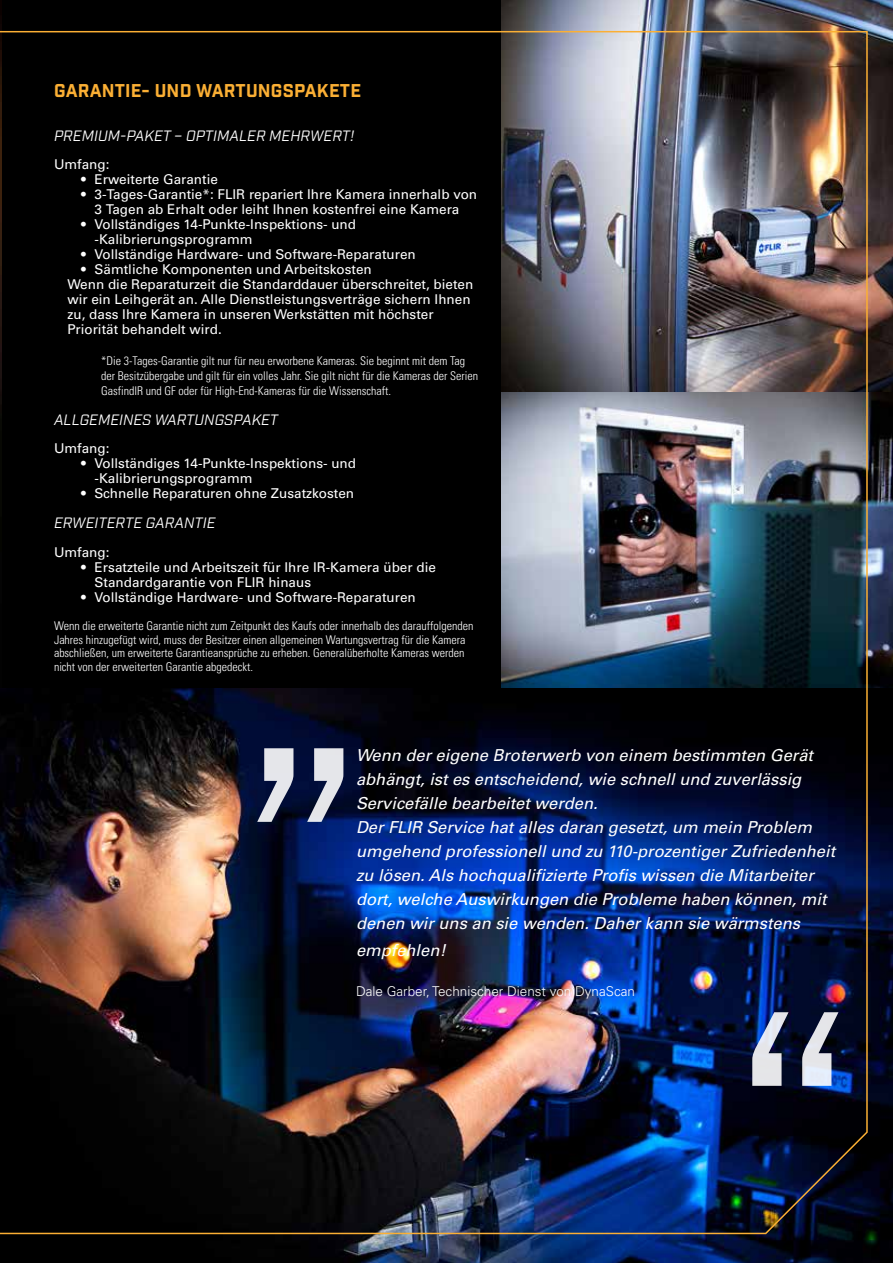
<style>
.page{position:relative;width:893px;height:1263px;background:#fff}
.page>*{position:absolute;margin:0;border:0;box-sizing:border-box;transform-origin:0 0}
.t1{font:333px "Industry";color:#fff}
.t2{font:700 18px "Industry";letter-spacing:.01em;color:#fbaf34}
.t3{font:italic 16.5px/24px "Univers LTCYR 55";color:#fff}
.t4{font:italic 15px "Industry";color:#fff}
.t5{font:13.5px/15px "Univers LTCYR 55 Roman";color:#fff}
.t6{font:300 13.5px "Univers LTCYR 45";color:#fff}
.t7{font:12px/13.5px "Univers LTCYR 47 Light Cond";color:#fff}
</style>
<div class="page">
<div style="left:0;top:0;width:576px;height:728px;background:#000"></div>
<img style="left:502px;top:0;width:391px;height:688px">
<img style="left:0;top:688px;width:893px;height:575px">
<img style="left:0;top:0;width:2px;height:30px">
<img style="left:0;top:30px;width:868px;height:1205px">
<h2 class="t2" style="left:54px;top:80px;width:309px">GARANTIE- UND WARTUNGSPAKETE</h2>
<p class="t4" style="left:54px;top:127px;width:302px">PREMIUM-PAKET – OPTIMALER MEHRWERT!</p>
<p class="t5" style="left:54px;top:157px;width:57px">Umfang:</p>
<p class="t5" style="left:81px;top:172px;width:138px">• Erweiterte Garantie</p>
<p class="t5" style="left:81px;top:187px;width:398px;text-align:center">• 3-Tages-Garantie*: FLIR repariert Ihre Kamera innerhalb von<br>3 Tagen ab Erhalt oder leiht Ihnen kostenfrei eine Kamera</p>
<p class="t5" style="left:94px;top:217px;width:263px;text-indent:-14px">• Vollständiges 14-Punkte-Inspektions- und -Kalibrierungsprogramm</p>
<p class="t5" style="left:81px;top:247px;width:336px">• Vollständige Hardware- und Software-Reparaturen</p>
<p class="t5" style="left:68px;top:262px;width:407px;text-indent:14px">• Sämtliche Komponenten und Arbeitskosten<br>Wenn die Reparaturzeit die Standarddauer überschreitet, bieten wir ein Leihgerät an. Alle Dienstleistungsverträge sichern Ihnen zu, dass Ihre Kamera in unseren Werkstätten mit höchster Priorität behandelt wird.</p>
<p class="t7" style="left:101px;top:352px;width:378px;line-height:15px">*Die 3-Tages-Garantie gilt nur für neu erworbene Kameras. Sie beginnt mit dem Tag der Besitzübergabe und gilt für ein volles Jahr. Sie gilt nicht für die Kameras der Serien<br>GasfindIR und GF oder für High-End-Kameras für die Wissenschaft.</p>
<p class="t4" style="left:54px;top:410px;width:226px">ALLGEMEINES WARTUNGSPAKET</p>
<p class="t5" style="left:54px;top:440px;width:57px">Umfang:</p>
<p class="t5" style="left:94px;top:455px;width:263px;text-indent:-14px">• Vollständiges 14-Punkte-Inspektions- und -Kalibrierungsprogramm</p>
<p class="t5" style="left:81px;top:485px;width:275px">• Schnelle Reparaturen ohne Zusatzkosten</p>
<p class="t4" style="left:54px;top:514px;width:163px">ERWEITERTE GARANTIE</p>
<p class="t5" style="left:54px;top:544px;width:57px">Umfang:</p>
<p class="t5" style="left:94px;top:559px;width:343px;text-indent:-14px">• Ersatzteile und Arbeitszeit für Ihre IR-Kamera über die<br>Standardgarantie von FLIR hinaus</p>
<p class="t5" style="left:81px;top:589px;width:336px">• Vollständige Hardware- und Software-Reparaturen</p>
<p class="t7" style="left:54px;top:618px;width:421px">Wenn die erweiterte Garantie nicht zum Zeitpunkt des Kaufs oder innerhalb des darauffolgenden Jahres hinzugefügt wird, muss der Besitzer einen allgemeinen Wartungsvertrag für die Kamera abschließen, um erweiterte Garantieansprüche zu erheben. Generalüberholte Kameras werden nicht von der erweiterten Garantie abgedeckt.</p>
<h1 class="t1" style="left:242px;top:669px;width:126px">”</h1>
<p class="t3" style="left:356px;top:742px;width:481px">Wenn der eigene Broterwerb von einem bestimmten Gerät abhängt, ist es entscheidend, wie schnell und zuverlässig Servicefälle bearbeitet werden.<br>Der FLIR Service hat alles daran gesetzt, um mein Problem umgehend professionell und zu 110-prozentiger Zufriedenheit zu lösen. Als hochqualifizierte Profis wissen die Mitarbeiter dort, welche Auswirkungen die Probleme haben können, mit denen wir uns an sie wenden. Daher kann sie wärmstens</p>
<p class="t3" style="left:356px;top:937px;width:91px">empfehlen!</p>
<p class="t6" style="left:356px;top:983px;width:281px">Dale Garber, Technischer Dienst von DynaScan</p>
<h1 class="t1" style="left:730px;top:933px;width:126px">“</h1>
</div>
